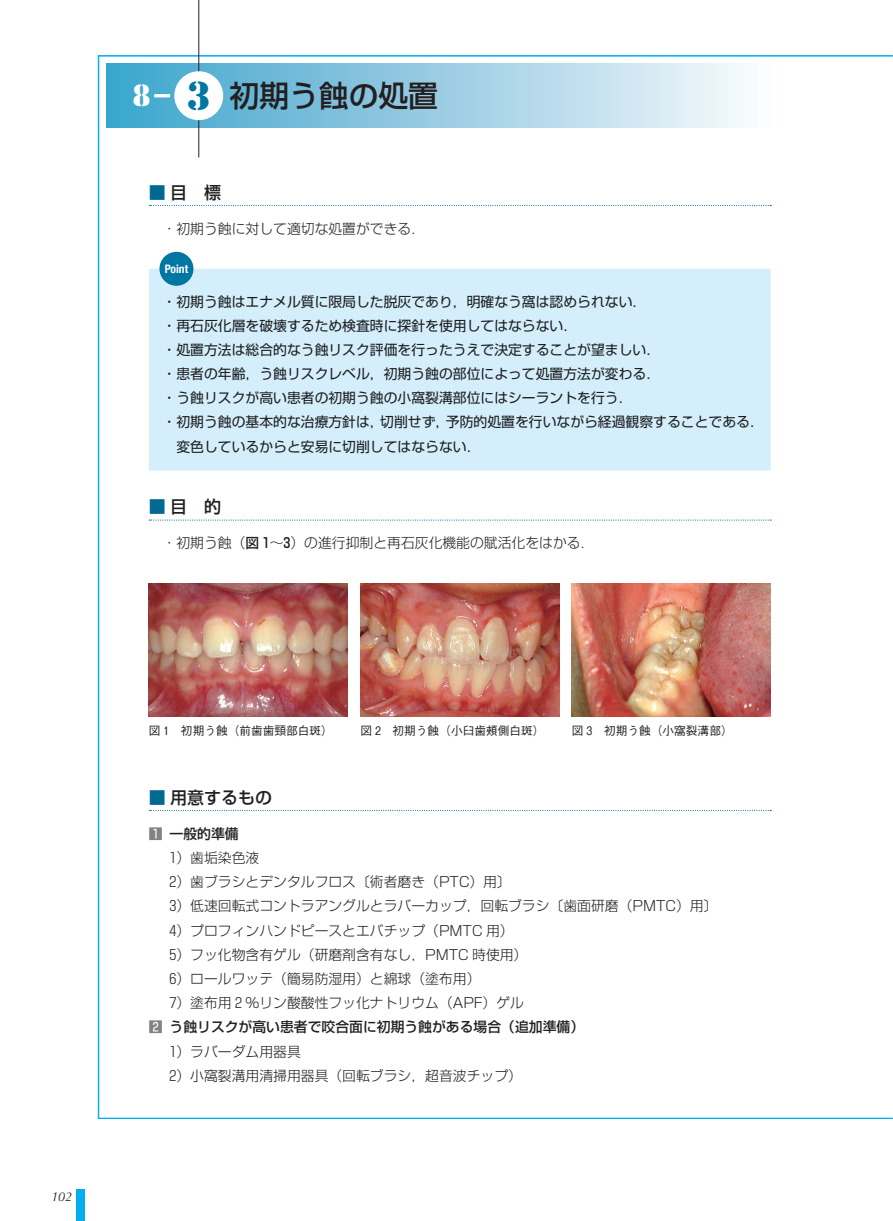
<style>
.page{position:relative;width:893px;height:1221px;background:#fff}
.page>*{position:absolute;margin:0;border:0;box-sizing:border-box;transform-origin:0 0}
.大見出し{font:500 29.7px "Shin Go Pro";color:#231f20}
.小見出し{font:500 16.95px "Shin Go Pro";color:#231f20}
.ポイント_本文{font:13.8px/24.2px "Shin Go Pro";color:#231f20}
._1{font:300 13.8px "Shin Go Pro";color:#231f20}
.本文_頭中黒{font:300 13.8px "Shin Go Pro";color:#231f20}
.数字小見出し_太{font:500 13.8px "Shin Go Pro";color:#231f20}
.t1{font:italic 12.75px "Optima";color:#231f20}
.図表タイトル_11Q_行間2{font:500 11.7px "Gothic BBB Pro";color:#231f20}
.t2{font:700 condensed 11.7px "Helvetica Neue";color:#fff}
.s1{font-family:"Stencil";font-weight:400;font-size:31.95px;color:#fff}
.s2{font-family:"Stencil";font-weight:400;font-size:42.45px;color:#0076a3}
.s3{color:#006991}
.s4{font-weight:500}
.s5{color:#808285}
</style>
<div class="page">
<div style="left:77px;top:1188px;width:8px;height:32px;background:#00aeef"></div>
<hr style="left:98px;top:55px;width:795px;height:1px;background:#00aeef">
<hr style="left:98px;top:1117px;width:795px;height:1px;background:#00aeef">
<hr style="left:98px;top:55px;width:1px;height:1063px;background:#00aeef">
<div style="left:106px;top:64px;width:665px;height:64px;background:linear-gradient(to right,#3ba2ca,#fbfafd)"></div>
<hr style="left:199px;top:0;width:1px;height:157px;background:#231f20">
<div style="left:174px;top:71px;width:49px;height:49px;background:#fff;border-radius:50%"></div>
<svg style="left:149px;top:205px;width:622px;height:1px"></svg>
<svg style="left:149px;top:519px;width:622px;height:1px"></svg>
<svg style="left:149px;top:809px;width:622px;height:2px"></svg>
<div style="left:149px;top:269px;width:622px;height:201px;background:#d4effb"></div>
<div style="left:159px;top:252px;width:34px;height:34px;background:#0076a3;border-radius:50%"></div>
<img style="left:149px;top:583px;width:199px;height:133px">
<img style="left:360px;top:583px;width:199px;height:133px">
<img style="left:572px;top:583px;width:199px;height:133px">
<p class="大見出し" style="left:133px;top:71px;width:307px"><span class="s1">8-</span> <span class="s2">3</span> 初期う蝕の処置</p>
<p class="小見出し" style="left:149px;top:178px;width:74px"><span class="s3">■</span> 目　標</p>
<p class="本文_頭中黒" style="left:163px;top:217px;width:264px">・初期う蝕に対して適切な処置ができる．</p>
<p class="t2" style="left:165px;top:262px;width:25px">Point</p>
<p class="ポイント_本文" style="left:163px;top:287px;width:485px">・初期う蝕はエナメル質に限局した脱灰であり，明確なう窩は認められない．</p>
<p class="ポイント_本文" style="left:163px;top:312px;width:416px">・再石灰化層を破壊するため検査時に探針を使用してはならない．</p>
<p class="ポイント_本文" style="left:163px;top:336px;width:499px">・処置方法は総合的なう蝕リスク評価を行ったうえで決定することが望ましい．</p>
<p class="ポイント_本文" style="left:163px;top:360px;width:499px">・患者の年齢，う蝕リスクレベル，初期う蝕の部位によって処置方法が変わる．</p>
<p class="ポイント_本文" style="left:163px;top:384px;width:471px">・う蝕リスクが高い患者の初期う蝕の小窩裂溝部位にはシーラントを行う．</p>
<p class="ポイント_本文" style="left:176px;top:408px;width:589px;text-indent:-14px">・初期う蝕の基本的な治療方針は，切削せず，予防的処置を行いながら経過観察することである．変色しているからと安易に切削してはならない．</p>
<p class="小見出し" style="left:149px;top:493px;width:74px"><span class="s3">■</span>目 的</p>
<p class="本文_頭中黒" style="left:163px;top:532px;width:433px">・初期う蝕（<span class="s4">図 ₁</span>〜<span class="s4">₃</span>）の進行抑制と再石灰化機能の賦活化をはかる．</p>
<p class="t1" style="left:51px;top:1188px;width:23px">102</p>
<p class="図表タイトル_11Q_行間2" style="left:149px;top:721px;width:186px">図 1　初期う蝕（前歯歯頸部白斑）</p>
<p class="図表タイトル_11Q_行間2" style="left:360px;top:721px;width:186px">図 2　初期う蝕（小臼歯頰側白斑）</p>
<p class="図表タイトル_11Q_行間2" style="left:572px;top:721px;width:162px">図 3　初期う蝕（小窩裂溝部）</p>
<p class="小見出し" style="left:149px;top:783px;width:125px"><span class="s3">■</span> 用意するもの</p>
<p class="数字小見出し_太" style="left:149px;top:822px;width:91px"><span class="s5">₁</span> 一般的準備</p>
<p class="_1" style="left:170px;top:846px;width:91px">1）歯垢染色液</p>
<p class="_1" style="left:170px;top:870px;width:343px">2）歯ブラシとデンタルフロス〔術者磨き（PTC）用〕</p>
<p class="_1" style="left:170px;top:894px;width:549px">3）低速回転式コントラアングルとラバーカップ，回転ブラシ〔歯面研磨（PMTC）用〕</p>
<p class="_1" style="left:170px;top:919px;width:346px">4）プロフィンハンドピースとエバチップ（PMTC 用）</p>
<p class="_1" style="left:170px;top:943px;width:359px">5）フッ化物含有ゲル（研磨剤含有なし，PMTC 時使用）</p>
<p class="_1" style="left:170px;top:967px;width:312px">6）ロールワッテ（簡易防湿用）と綿球（塗布用）</p>
<p class="_1" style="left:170px;top:991px;width:356px">7）塗布用 2 ％リン酸酸性フッ化ナトリウム（APF）ゲル</p>
<p class="数字小見出し_太" style="left:149px;top:1015px;width:437px"><span class="s5">₂</span> う蝕リスクが高い患者で咬合面に初期う蝕がある場合（追加準備）</p>
<p class="_1" style="left:170px;top:1039px;width:133px">1）ラバーダム用器具</p>
<p class="_1" style="left:170px;top:1064px;width:354px">2）小窩裂溝用清掃用器具（回転ブラシ，超音波チップ）</p>
</div>
